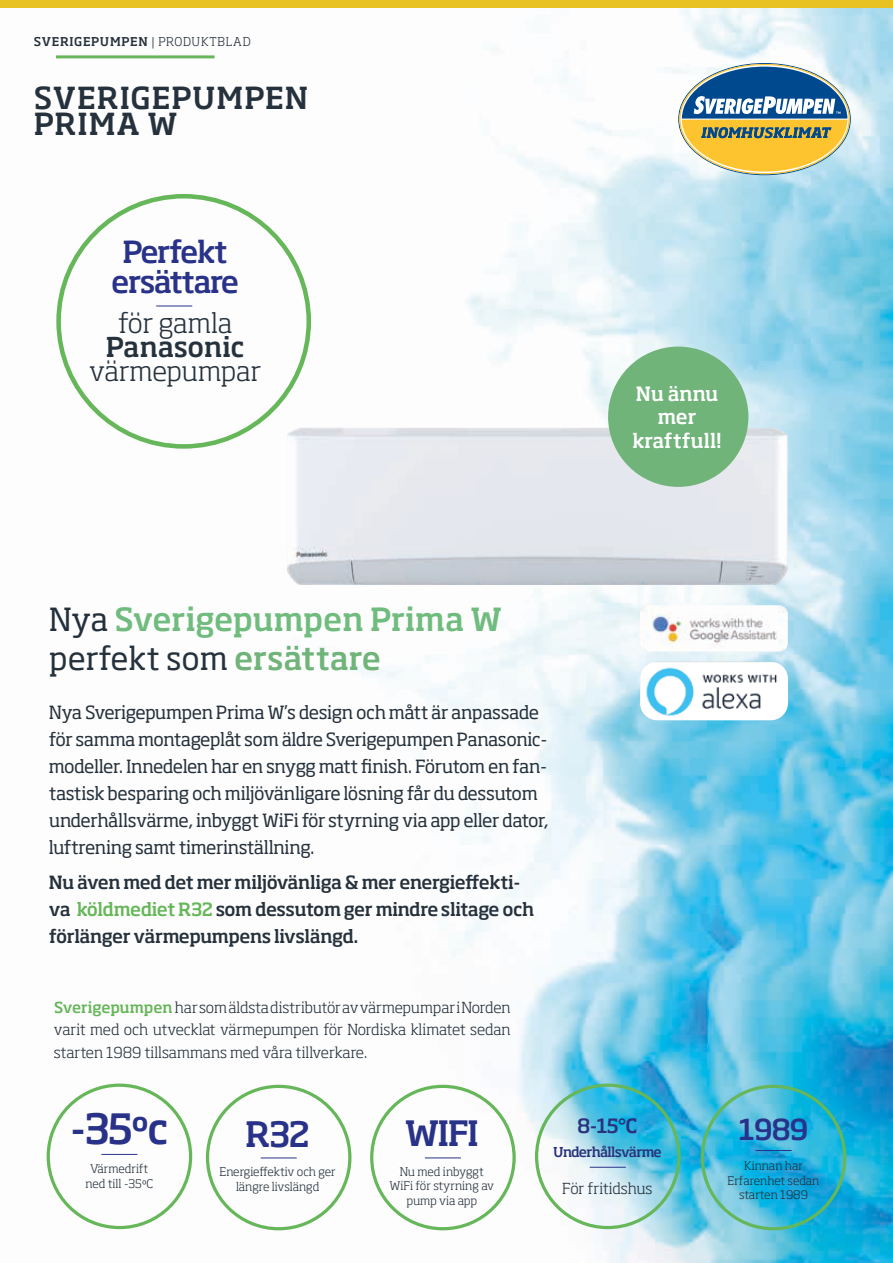
<style>
.page{position:relative;width:893px;height:1263px;background:#fff}
.page>*{position:absolute;margin:0;border:0;box-sizing:border-box;transform-origin:0 0}
.t1{font:500 41.25px "Soho Std";color:#293289}
.t2{font:500 34.5px "Soho Std";letter-spacing:-.05em;color:#293289}
.t3{font:500 31.5px/39px "Soho Std";letter-spacing:-.005em;color:#70bc7f}
.t4{font:500 30px/25.5px "Soho Std";letter-spacing:.035em;color:#25313c}
.t5{font:500 30px/30px "Soho Std";letter-spacing:-.055em;color:#293289;text-align:center}
.t6{font:500 28.5px "Soho Std";color:#293289}
.t7{font:300 27px "Soho Std";letter-spacing:-.01em;color:#25313c}
.t8{font:500 27px "Soho Std";letter-spacing:-.01em;color:#25313c}
.t9{font:500 19.5px/23.4px "Soho Std";color:#fff;text-align:center}
.t10{font:500 19.5px "Soho Std";color:#29337c}
.t11{font:18px/27px "Soho Std";letter-spacing:-.025em;color:#25313c}
.t12{font:500 18px/27px "Soho Std";letter-spacing:-.03em;color:#25313c}
.t13{font:300 15px/22.5px "Soho Std";color:#25313c;text-align:justify}
.t14{font:500 13.5px "Soho Std";letter-spacing:-.055em;color:#29337c}
.t15{font:500 12px "Soho Std";letter-spacing:.065em;color:#25313c}
.t16{font:300 11.85px/14.7px "Soho Std";color:#25313c;text-align:center}
.s1{font-weight:300}
.s2{font-weight:400;color:#232f3b}
.s3{font-weight:400;color:#25313c}
.s4{color:#70b47a}
.s5{color:#66b65a}
.s6{font-weight:500;color:#66b65a}
</style>
<div class="page">
<img style="left:0;top:7px;width:893px;height:1256px">
<hr style="left:56px;top:55px;width:159px;height:3px;background:#66b65a">
<hr style="left:261px;top:1157px;width:36px;height:1px;background:#293289">
<div style="left:0;top:0;width:893px;height:7px;background:#e8c123"></div>
<div style="left:47px;top:1083px;width:145px;height:146px;border:3px solid #66b65a;border-radius:50%"></div>
<hr style="left:101px;top:1154px;width:36px;height:1px;background:#293289">
<div style="left:206px;top:1085px;width:145px;height:145px;border:3px solid #66b65a;border-radius:50%"></div>
<hr style="left:425px;top:1157px;width:36px;height:1px;background:#293289">
<div style="left:370px;top:1085px;width:146px;height:145px;border:3px solid #66b65a;border-radius:50%"></div>
<hr style="left:590px;top:1167px;width:36px;height:1px;background:#293289">
<div style="left:535px;top:1083px;width:146px;height:146px;border:3px solid #66b65a;border-radius:50%"></div>
<hr style="left:755px;top:1150px;width:37px;height:1px;background:#293289">
<div style="left:701px;top:1085px;width:145px;height:145px;border:3px solid #66b65a;border-radius:50%"></div>
<hr style="left:156px;top:306px;width:36px;height:1px;background:#293289">
<img style="left:287px;top:428px;width:500px;height:157px">
<svg style="left:678px;top:63px;width:173px;height:112px"></svg>
<img style="left:640px;top:605px;width:148px;height:46px">
<img style="left:640px;top:662px;width:148px;height:58px">
<div style="left:608px;top:347px;width:140px;height:140px;background:#70b47a;border-radius:50%"></div>
<p class="t15" style="left:34px;top:34px;width:218px">SVERIGEPUMPEN <span class="s1">| PRODUKTBLAD</span></p>
<h3 class="t4" style="left:34px;top:85px;width:276px">SVERIGEPUMPEN<br>PRIMA W</h3>
<h3 class="t5" style="left:111px;top:236px;width:129px">Perfekt ersättare</h3>
<h3 class="t7" style="left:118px;top:306px;width:116px">för gamla</h3>
<h3 class="t8" style="left:106px;top:330px;width:140px">Panasonic</h3>
<h3 class="t7" style="left:89px;top:354px;width:174px">värmepumpar</h3>
<h3 class="t3" style="left:49px;top:599px;width:455px"><span class="s2">Nya</span> Sverigepumpen Prima W <span class="s3">perfekt som</span> <span class="s4">ersättare</span></h3>
<p class="t11" style="left:49px;top:698px;width:501px">Nya Sverigepumpen Prima W’s design och mått är anpassade för samma montageplåt som äldre Sverigepumpen Panasonic&shy;modeller. Innedelen har en snygg matt finish. Förutom en fan&shy;tastisk besparing och miljövänligare lösning får du dessutom underhållsvärme, inbyggt WiFi för styrning via app eller dator, luftrening samt timerinställning.</p>
<p class="t12" style="left:49px;top:869px;width:487px">Nu även med det mer miljövänliga &amp; mer energieffekti&shy;va <span class="s5">köldmediet R32</span> som dessutom ger mindre slitage och förlänger värmepumpens livslängd.</p>
<p class="t13" style="left:54px;top:996px;width:458px"><span class="s6">Sverigepumpen</span> har som äldsta distributör av värmepumpar i Norden varit med och utvecklat värmepumpen för Nordiska klimatet sedan starten 1989 tillsammans med våra tillverkare.</p>
<p class="t9" style="left:632px;top:382px;width:91px">Nu ännu mer kraftfull!</p>
<h1 class="t1" style="left:70px;top:1102px;width:100px">-35oc</h1>
<p class="t16" style="left:85px;top:1161px;width:69px">Värmedrift ned till -35oC</p>
<h2 class="t2" style="left:245px;top:1112px;width:66px">R32</h2>
<p class="t16" style="left:220px;top:1164px;width:118px">Energieffektiv och ger längre livslängd</p>
<h2 class="t2" style="left:405px;top:1111px;width:76px">WIFI</h2>
<p class="t16" style="left:390px;top:1164px;width:106px">Nu med inbyggt<br>WiFi för styrning av pump via app</p>
<p class="t10" style="left:577px;top:1114px;width:62px">8-15°C</p>
<p class="t14" style="left:553px;top:1143px;width:110px">Underhållsvärme</p>
<p class="t13" style="left:562px;top:1177px;width:92px">För fritidshus</p>
<h3 class="t6" style="left:739px;top:1111px;width:71px">1989</h3>
<p class="t16" style="left:728px;top:1158px;width:93px">Kinnan har<br>Erfarenhet sedan starten 1989</p>
</div>
